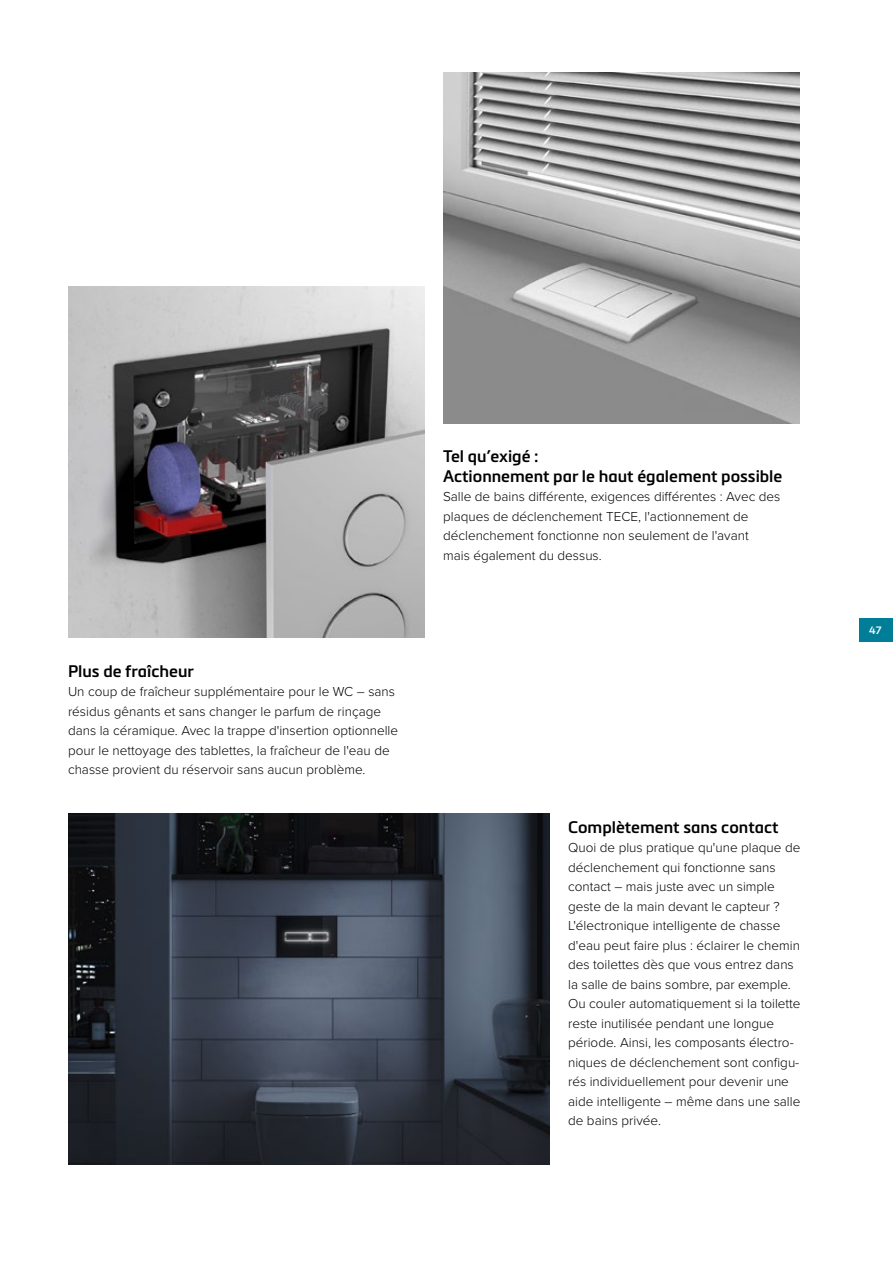
<style>
.page{position:relative;width:893px;height:1263px;background:#fff}
.page>*{position:absolute;margin:0;border:0;box-sizing:border-box;transform-origin:0 0}
.t1{font:600 16.5px/19.5px "Metronic Pro";color:#000}
.t2{font:300 13.5px/19.5px "Proxima Nova";color:#000}
.t3{font:600 10.5px "Metronic Pro";color:#fff}
</style>
<div class="page">
<img style="left:68px;top:287px;width:356px;height:351px">
<img style="left:443px;top:72px;width:356px;height:351px">
<img style="left:68px;top:813px;width:481px;height:351px">
<div style="left:859px;top:618px;width:34px;height:24px;background:#007d97"></div>
<p class="t1" style="left:68px;top:661px;width:127px">Plus de fraîcheur</p>
<p class="t2" style="left:68px;top:681px;width:332px">Un coup de fraîcheur supplémentaire pour le WC – sans résidus gênants et sans changer le parfum de rinçage dans la céramique. Avec la trappe d'insertion optionnelle pour le nettoyage des tablettes, la fraîcheur de l'eau de chasse provient du réservoir sans aucun problème.</p>
<p class="t1" style="left:443px;top:446px;width:341px">Tel qu’exigé :<br>Actionnement par le haut également possible</p>
<p class="t2" style="left:443px;top:486px;width:339px">Salle de bains différente, exigences différentes : Avec des plaques de déclenchement TECE, l'actionnement de déclenchement fonctionne non seulement de l'avant<br>mais également du dessus.</p>
<p class="t1" style="left:568px;top:817px;width:212px">Complètement sans contact</p>
<p class="t2" style="left:568px;top:837px;width:234px">Quoi de plus pratique qu'une plaque de déclenchement qui fonctionne sans contact – mais juste avec un simple geste de la main devant le capteur ?<br>L'électronique intelligente de chasse d'eau peut faire plus : éclairer le chemin des toilettes dès que vous entrez dans la salle de bains sombre, par exemple.<br>Ou couler automatiquement si la toilette reste inutilisée pendant une longue période. Ainsi, les composants électro&shy;niques de déclenchement sont configu&shy;rés individuellement pour devenir une aide intelligente – même dans une salle de bains privée.</p>
<p class="t3" style="left:869px;top:624px;width:14px">47</p>
</div>
